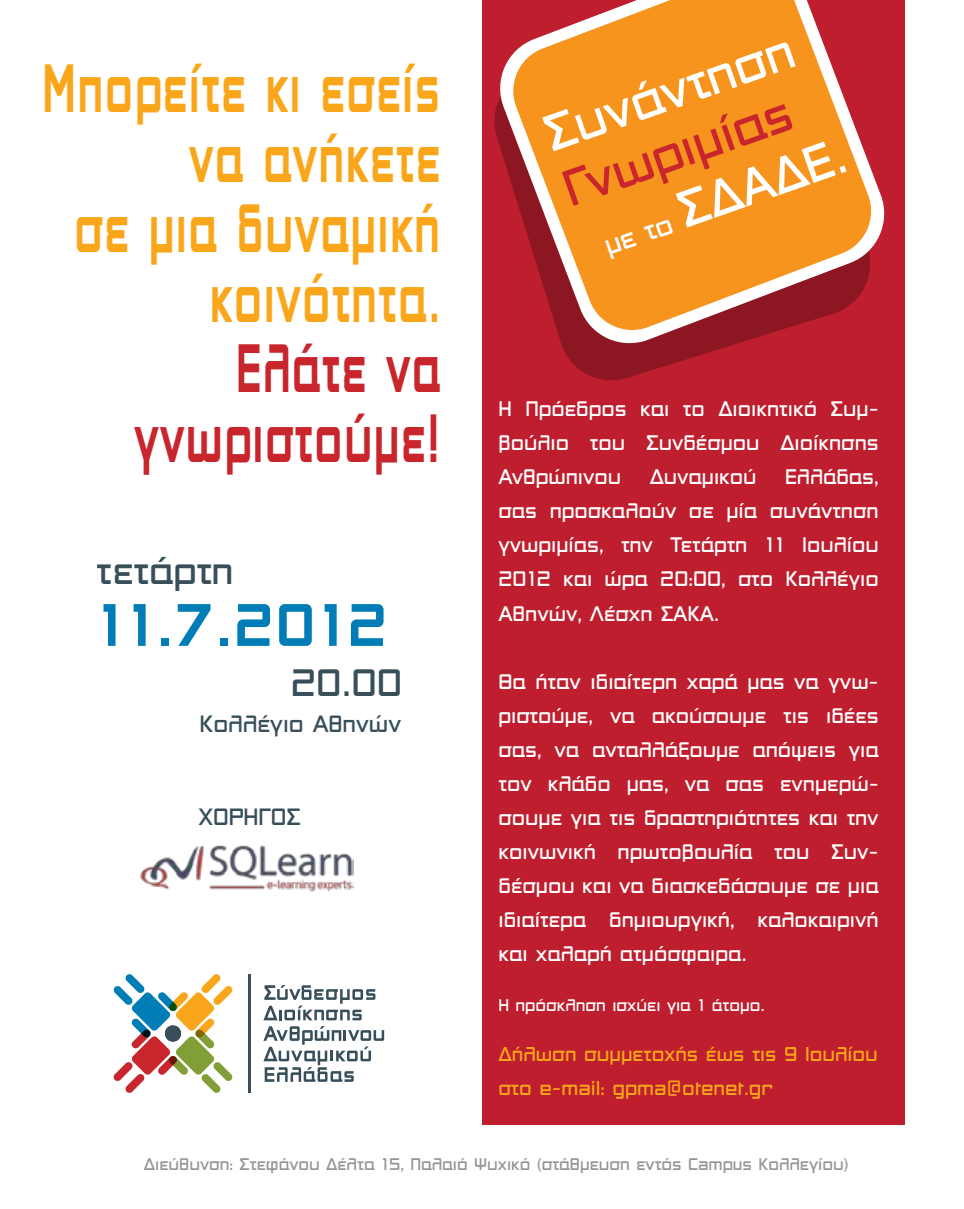
<style>
.page{position:relative;width:964px;height:1209px;background:#fff}
.page>*{position:absolute;margin:0;border:0;box-sizing:border-box;transform-origin:0 0}
.t1{font:800 64.8px/70px "PF Studio";color:#faa61a;text-align:right;scale:.66 1}
.t2{font:800 64.8px/70px "PF Studio";color:#c9252c;text-align:right;scale:.66 1}
.t3{font:800 56.8px "PF Studio";color:#007db7}
.t4{font:300 48.4px/57.6px "PF Studio";color:#c9252c}
.t5{font:300 48.4px "PF Studio";color:#fff}
.t6{font:300 36.2px "PF Studio";color:#384f5a}
.t7{font:300 22.4px "PF Studio";color:#384f5a}
.t8{font:300 20px/34px "PF Studio";color:#fff;text-align:justify}
.t9{font:300 19px/34px "PF Studio";color:#faa61a}
.t10{font:300 16px "PF Studio";color:#939598}
.t11{font:300 16px "PF Studio";color:#fff}
.s1{font-size:26.4px;color:#fff}
.s2{color:#fff}
</style>
<div class="page">
<hr style="left:248px;top:974px;width:3px;height:118px;background:#384f5a">
<svg style="left:263px;top:985px;width:121px;height:96px"></svg>
<svg style="left:113px;top:974px;width:120px;height:119px"></svg>
<div style="left:482px;top:0;width:423px;height:1124px;background:#be1e2d"></div>
<svg style="left:494px;top:100px;width:231px;height:280px"></svg>
<svg style="left:499px;top:62px;width:386px;height:285px"></svg>
<svg style="left:507px;top:0;width:370px;height:336px;background:#e68234"></svg>
<img style="left:140px;top:845px;width:214px;height:47px">
<h1 class="t1" style="left:42px;top:53px;width:606px">Μπορείτε κι εσείς να ανήκετε<br>σε µια δυναµική κοινότητα.</h1>
<h1 class="t2" style="left:134px;top:333px;width:467px">Ελάτε να γνωριστούµε!</h1>
<h3 class="t6" style="left:97px;top:548px;width:138px">τετάρτη</h3>
<h2 class="t3" style="left:95px;top:590px;width:294px">11.7.2012</h2>
<h3 class="t6" style="left:290px;top:660px;width:114px">20.00</h3>
<p class="t7" style="left:200px;top:709px;width:203px">Κολλέγιο Αθηνών</p>
<p class="t7" style="left:198px;top:802px;width:104px">ΧΟΡΗΓΟΣ</p>
<h3 class="t5" style="left:536px;top:106px;width:263px;rotate:-19deg">Συνάντηση</h3>
<h3 class="t4" style="left:574px;top:155px;width:257px;text-indent:-20px;rotate:-19deg">Γνωριµίας <span class="s1">µε το</span> <span class="s2">Σ∆Α∆Ε.</span></h3>
<p class="t8" style="left:498px;top:392px;width:382px">Η Πρόεδρος και το ∆ιοικητικό Συµ&shy;βούλιο του Συνδέσµου ∆ιοίκησης Ανθρώπινου</p>
<p class="t8" style="left:498px;top:460px;width:382px;text-indent:287px">Ελλάδας, σας προσκαλούν σε µία συνάντηση γνωριµίας, την Τετάρτη 11 Ιουλίου 2012 και ώρα 20:00, στο Κολλέγιο Αθηνών, Λέσχη ΣΑΚΑ.</p>
<p class="t8" style="left:650px;top:460px;width:108px">∆υναµικού</p>
<p class="t8" style="left:498px;top:664px;width:382px">Θα ήταν ιδιαίτερη χαρά µας να γνω&shy;ριστούµε, να ακούσουµε τις ιδέες σας, να ανταλλάξουµε απόψεις για τον κλάδο µας, να σας ενηµερώ&shy;σουµε για τις δραστηριότητες και την κοινωνική πρωτοβουλία του Συν&shy;δέσµου και να διασκεδάσουµε σε µια ιδιαίτερα δηµιουργική, καλοκαιρινή και χαλαρή ατµόσφαιρα.</p>
<p class="t11" style="left:498px;top:994px;width:268px">Η πρόσκληση ισχύει για 1 άτοµο.</p>
<p class="t9" style="left:498px;top:1036px;width:381px">∆ήλωση συµµετοχής έως τις 9 Ιουλίου στο e-mail: gpma@otenet.gr</p>
<p class="t10" style="left:144px;top:1153px;width:706px">∆ιεύθυνση: Στεφάνου ∆έλτα 15, Παλαιό Ψυχικό (στάθµευση εντός Campus Κολλεγίου)</p>
</div>
